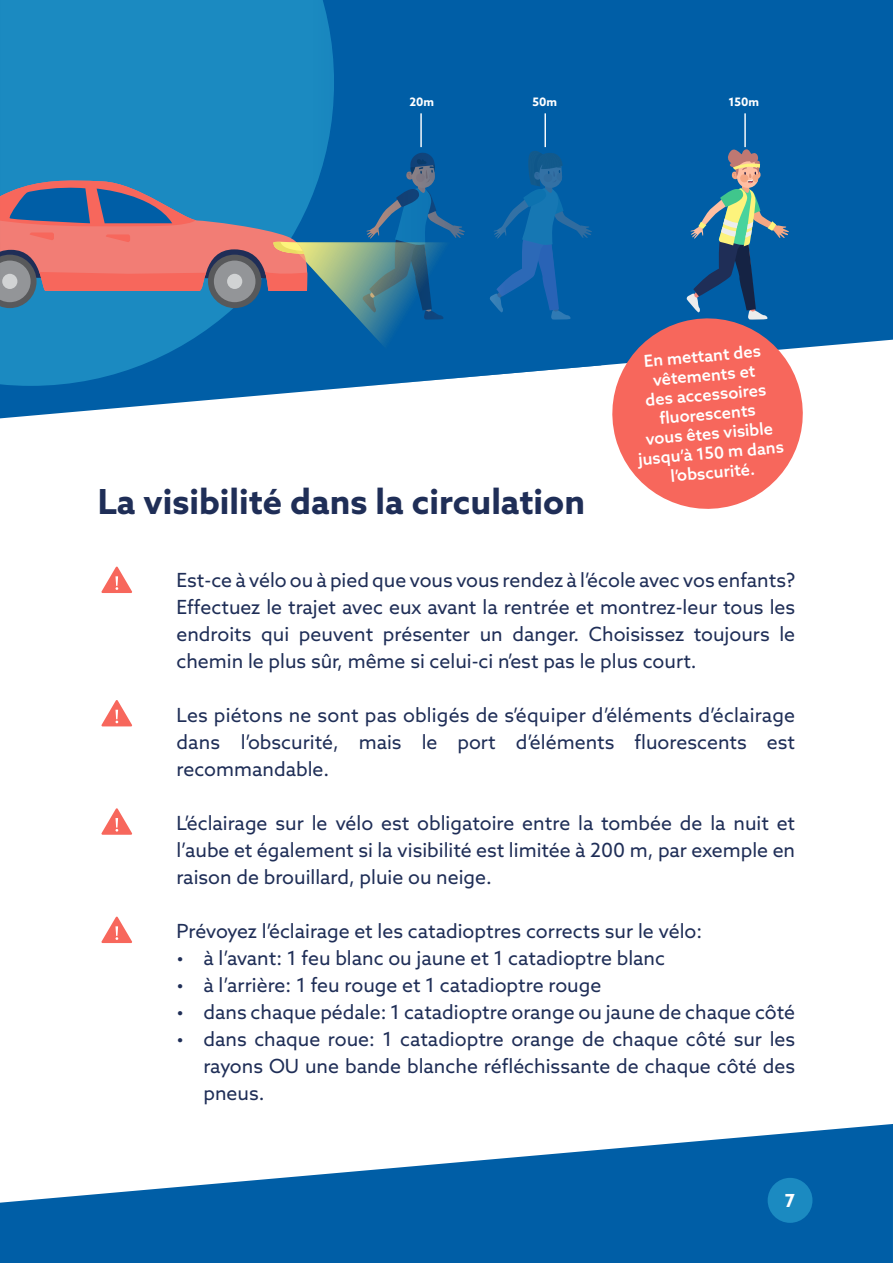
<style>
.page{position:relative;width:893px;height:1263px;background:#fff}
.page>*{position:absolute;margin:0;border:0;box-sizing:border-box;transform-origin:0 0}
.Heading{font:700 34.5px "Azo Sans";color:#1f2e57}
.Heading-2{font:19.5px/27px "Azo Sans";color:#1f2e57;text-align:justify}
.t1{font:700 18px "Azo Sans";color:#fff}
.Heading-3{font:500 16.5px/19.5px "Azo Sans";color:#fff;text-align:center}
.t2{font:700 11.7px "Azo Sans";color:#fff}
</style>
<div class="page">
<svg style="left:0;top:0;width:893px;height:418px;fill:#005ea6"></svg>
<div style="left:0;top:0;width:312px;height:386px;background:#1b8ac1"></div>
<svg style="left:312px;top:0;width:289px;height:391px;background:#0f68ab"></svg>
<svg style="left:0;top:152px;width:478px;height:230px;background:#4075a0"></svg>
<hr style="left:420px;top:113px;width:2px;height:34px;background:#fff">
<hr style="left:544px;top:113px;width:2px;height:34px;background:#fff">
<hr style="left:744px;top:113px;width:2px;height:34px;background:#fff">
<svg style="left:0;top:1124px;width:893px;height:139px;fill:#005ea6"></svg>
<svg style="left:101px;top:566px;width:31px;height:27px"></svg>
<svg style="left:101px;top:700px;width:31px;height:26px"></svg>
<svg style="left:101px;top:808px;width:31px;height:27px"></svg>
<div style="left:768px;top:1178px;width:44px;height:45px;background:#1b8ac1;border-radius:50%"></div>
<svg style="left:101px;top:916px;width:31px;height:27px"></svg>
<svg style="left:602px;top:146px;width:211px;height:363px;background:#7f7591"></svg>
<p class="t2" style="left:409px;top:94px;width:26px">20m</p>
<p class="t2" style="left:533px;top:94px;width:26px">50m</p>
<p class="t2" style="left:728px;top:94px;width:32px">150m</p>
<p class="Heading" style="left:98px;top:479px;width:489px">La visibilité dans la circulation</p>
<p class="Heading-3" style="left:629px;top:352px;width:148px;rotate:-5deg">En mettant des vêtements et<br>des accessoires<br>fl uorescents<br>vous êtes visible jusqu’à 150 m dans l’obscurité.</p>
<p class="Heading-2" style="left:176px;top:567px;width:620px">Est-ce à vélo ou à pied que vous vous rendez à l’école avec vos enfants?<br>Effectuez le trajet avec eux avant la rentrée et montrez-leur tous les endroits qui peuvent présenter un danger. Choisissez toujours le chemin le plus sûr, même si celui-ci n’est pas le plus court.</p>
<p class="Heading-2" style="left:176px;top:702px;width:620px">Les piétons ne sont pas obligés de s’équiper d’éléments d’éclairage dans l’obscurité, mais le port d’éléments fluorescents est recommandable.</p>
<p class="Heading-2" style="left:176px;top:810px;width:620px">L’éclairage sur le vélo est obligatoire entre la tombée de la nuit et l’aube et également si la visibilité est limitée à 200 m, par exemple en raison de brouillard, pluie ou neige.</p>
<p class="Heading-2" style="left:176px;top:918px;width:527px">Prévoyez l’éclairage et les catadioptres corrects sur le vélo:</p>
<p class="Heading-2" style="left:176px;top:945px;width:490px">• à l’avant: 1 feu blanc ou jaune et 1 catadioptre blanc</p>
<p class="Heading-2" style="left:176px;top:972px;width:426px">• à l’arrière: 1 feu rouge et 1 catadioptre rouge</p>
<p class="Heading-2" style="left:176px;top:999px;width:620px">• dans chaque pédale: 1 catadioptre orange ou jaune de chaque côté</p>
<p class="Heading-2" style="left:203px;top:1026px;width:593px;text-indent:-27px">• dans chaque roue: 1 catadioptre orange de chaque côté sur les rayons OU une bande blanche réfléchissante de chaque côté des pneus.</p>
<p class="t1" style="left:785px;top:1189px;width:12px">7</p>
</div>
